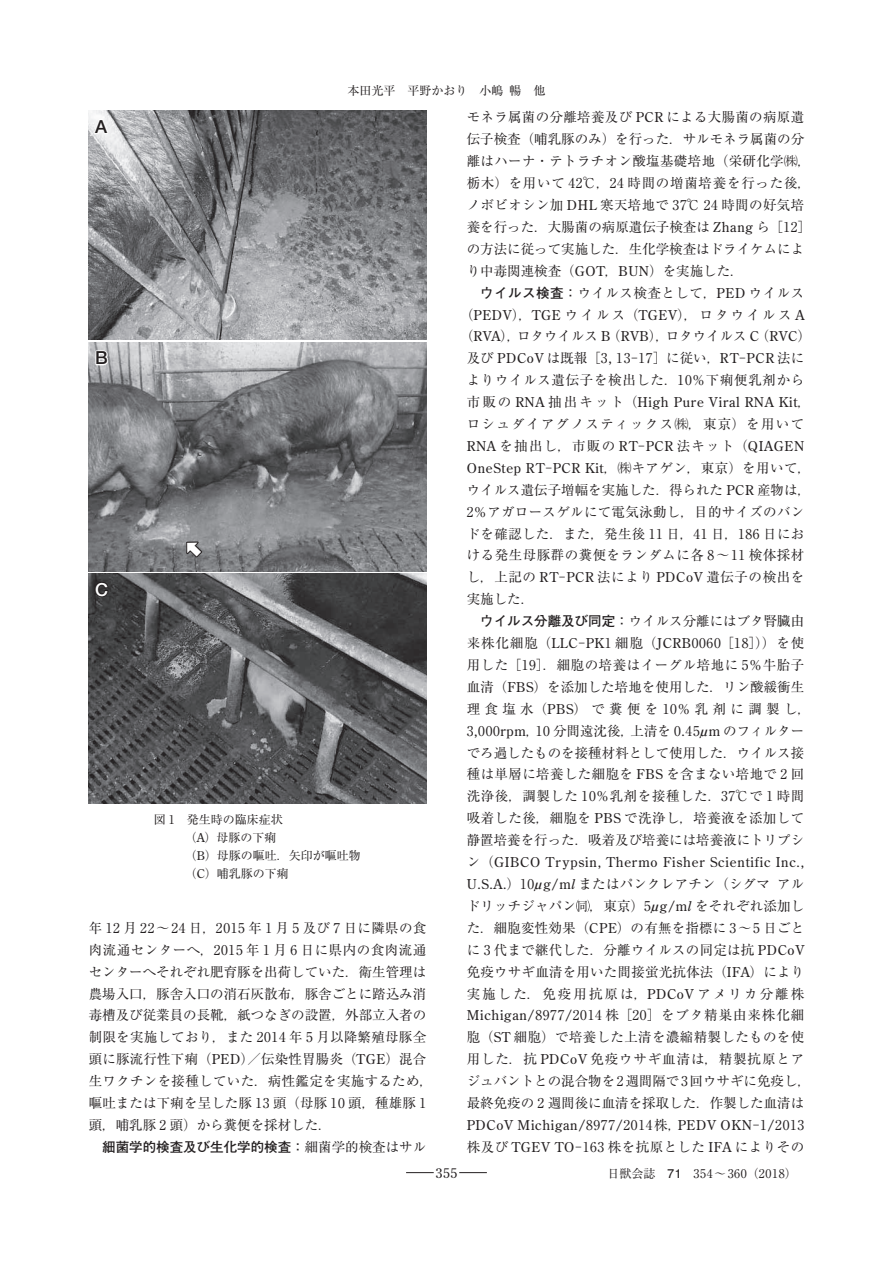
<style>
.page{position:relative;width:893px;height:1263px;background:#fff}
.page>*{position:absolute;margin:0;border:0;box-sizing:border-box;transform-origin:0 0}
.t1{font:500 18px "Helvetica Neue";color:#231f20}
.t2{font:500 18px "Helvetica Neue";color:#fff}
.t3{font:13.5px/21.9px "Ryumin Pr 6";letter-spacing:.025em;color:#231f20}
.t4{font:13.5px "Century Old Style";letter-spacing:.05em;color:#231f20}
.t5{font:13.5px "Ryumin Pr 6";color:#231f20}
.t6{font:13.5px "Ryumin Pr 6";letter-spacing:.165em;color:#231f20}
.t7{font:13.5px "Ryumin Pr 6";letter-spacing:.045em;color:#231f20}
.t8{font:700 13.5px "Futo Go B101 Pr 6";color:#231f20}
.t9{font:13.5px "Ryumin Pr 6";letter-spacing:.1em;color:#231f20}
.t10{font:12px/18px "Ryumin Pr 6";color:#231f20}
.t11{font:12px "Ryumin Pr 6";letter-spacing:.05em;color:#231f20}
.s1{font-family:"Century Old Style"}
.s2{font-family:"Ryumin Pr 6";font-weight:400}
.s3{font-family:"Futo Go B101 Pr 6";font-weight:700}
.s4{font-family:"Ryumin Pr 6"}
.s5{font-weight:700}
.s6{font-family:"Century Old Style";font-style:italic}
.s7{font-size:12.75px}
</style>
<div class="page">
<svg style="left:406px;top:1172px;width:28px;height:1px"></svg>
<svg style="left:459px;top:1172px;width:28px;height:1px"></svg>
<svg style="left:576px;top:899px;width:14px;height:13px"></svg>
<img style="left:89px;top:111px;width:337px;height:229px">
<svg style="left:92px;top:110px;width:18px;height:26px"></svg>
<img style="left:89px;top:574px;width:337px;height:229px">
<svg style="left:94px;top:580px;width:16px;height:18px"></svg>
<img style="left:89px;top:342px;width:337px;height:229px">
<svg style="left:94px;top:349px;width:15px;height:17px"></svg>
<svg style="left:182px;top:537px;width:22px;height:22px"></svg>
<p class="t10" style="left:347px;top:80px;width:199px">本田光平　平野かおり　小嶋暢　他</p>
<h1 class="t1" style="left:95px;top:116px;width:14px">A</h1>
<h1 class="t1" style="left:95px;top:347px;width:14px">B</h1>
<h1 class="t2" style="left:95px;top:579px;width:14px">C</h1>
<p class="t10" style="left:185px;top:809px;width:178px;text-indent:-31px">図 1　発生時の臨床症状<br>（<span class="s1">A</span>）母豚の下痢<br>（<span class="s1">B</span>）母豚の嘔吐．矢印が嘔吐物（<span class="s1">C</span>）哺乳豚の下痢</p>
<p class="t3" style="left:89px;top:916px;width:346px">年 12 月 22～24 日，2015 年 1 月 5 及び 7 日に隣県の食肉流通センターへ，2015 年 1 月 6 日に県内の食肉流通センターへそれぞれ肥育豚を出荷していた．衛生管理は農場入口，豚舎入口の消石灰散布，豚舎ごとに踏込み消毒槽及び従業員の長靴，紙つなぎの設置，外部立入者の制限を実施しており，また 2014 年 5 月以降繁殖母豚全頭に豚流行性下痢（<span class="s1">PED</span>）／伝染性胃腸炎（<span class="s1">TGE</span>）混合生ワクチンを接種していた．病性鑑定を実施するため，嘔吐または下痢を呈した豚 13 頭（母豚 10 頭，種雄豚 1頭，哺乳豚 2 頭）から糞便を採材した．</p>
<p class="t8" style="left:102px;top:1136px;width:326px">細菌学的検査及び生化学的検査：<span class="s2">細菌学的検査はサル</span></p>
<p class="t4" style="left:436px;top:1164px;width:23px">355</p>
<p class="t3" style="left:467px;top:106px;width:346px">モネラ属菌の分離培養及び <span class="s1">PCR</span> による大腸菌の病原遺伝子検査（哺乳豚のみ）を行った．サルモネラ属菌の分離はハーナ・テトラチオン酸塩基礎培地（栄研化学㈱，栃木）を用いて 42℃，24 時間の増菌培養を行った後，ノボビオシン加 <span class="s1">DHL</span> 寒天培地で 37℃ 24 時間の好気培養を行った．大腸菌の病原遺伝子検査は <span class="s1">Zhang</span> ら［12］の方法に従って実施した．生化学検査はドライケムにより中毒関連検査（<span class="s1">GOT</span>，<span class="s1">BUN</span>）を実施した．</p>
<p class="t3" style="left:480px;top:281px;width:325px"><span class="s3">ウイルス検査：</span>ウイルス検査として，<span class="s1">PED</span> ウイルス</p>
<p class="t6" style="left:460px;top:304px;width:346px">（<span class="s1">PEDV</span>），<span class="s1">TGE</span> ウイルス（<span class="s1">TGEV</span>），ロタウイルス <span class="s1">A</span></p>
<p class="t5" style="left:460px;top:326px;width:353px">（<span class="s1">RVA</span>），ロタウイルス <span class="s1">B</span>（<span class="s1">RVB</span>），ロタウイルス <span class="s1">C</span>（<span class="s1">RVC</span>）</p>
<p class="t5" style="left:467px;top:348px;width:339px">及び <span class="s1">PDCoV</span> は既報［3<span class="s1">,</span> 13-17］に従い，<span class="s1">RT</span>-<span class="s1">PCR</span> 法に</p>
<p class="t7" style="left:467px;top:370px;width:339px">よりウイルス遺伝子を検出した．10％下痢便乳剤から</p>
<p class="t4" style="left:467px;top:394px;width:346px"><span class="s4">市販の</span> RNA <span class="s4">抽出キット（</span>High Pure Viral RNA Kit<span class="s4">，</span></p>
<p class="t9" style="left:467px;top:413px;width:339px">ロシュダイアグノスティックス㈱，東京）を用いて</p>
<p class="t4" style="left:467px;top:437px;width:339px">RNA <span class="s4">を抽出し，市販の</span> RT<span class="s4">-</span>PCR <span class="s4">法キット（</span>QIAGEN</p>
<p class="t3" style="left:467px;top:456px;width:346px"><span class="s1">OneStep RT</span>-<span class="s1">PCR Kit</span>，㈱キアゲン，東京）を用いて，ウイルス遺伝子増幅を実施した．得られた <span class="s1">PCR</span> 産物は，<br>2％アガロースゲルにて電気泳動し，目的サイズのバンドを確認した．また，発生後 11 日，41 日，186 日における発生母豚群の糞便をランダムに各 8～11 検体採材し，上記の <span class="s1">RT</span>-<span class="s1">PCR</span> 法により <span class="s1">PDCoV</span> 遺伝子の検出を実施した．</p>
<p class="t3" style="left:467px;top:609px;width:346px;text-align:center"><span class="s3">ウイルス分離及び同定：</span>ウイルス分離にはブタ腎臓由<br>来株化細胞（<span class="s1">LLC</span>-<span class="s1">PK</span>1 細胞（<span class="s1">JCRB</span>0060［18］））を使用した［19］．細胞の培養はイーグル培地に 5％牛胎子血清（<span class="s1">FBS</span>）を添加した培地を使用した．リン酸緩衝生理食塩水（<span class="s1">PBS</span>）で糞便を10％乳剤に調製し，<br>3<span class="s1">,</span>000<span class="s1">rpm</span>，10 分間遠沈後，上清を 0<span class="s1">.</span>45<span class="s5">µ</span><span class="s1">m</span> のフィルターでろ過したものを接種材料として使用した．ウイルス接種は単層に培養した細胞を <span class="s1">FBS</span> を含まない培地で 2 回洗浄後，調製した 10％乳剤を接種した．37℃で 1 時間吸着した後，細胞を <span class="s1">PBS</span> で洗浄し，培養液を添加して静置培養を行った．吸着及び培養には培養液にトリプシ</p>
<p class="t4" style="left:467px;top:853px;width:339px"><span class="s4">ン（</span>GIBCO Trypsin, Thermo Fisher Scientific Inc.,</p>
<p class="t3" style="left:467px;top:872px;width:346px"><span class="s1">U.S.A.</span>）10<span class="s5">µ</span><span class="s1">g/m</span><span class="s6">l</span> またはパンクレアチン（シグマアルドリッチジャパン<span class="s7">同</span>，東京）5<span class="s5">µ</span><span class="s1">g/m</span><span class="s6">l</span> をそれぞれ添加した．細胞変性効果（<span class="s1">CPE</span>）の有無を指標に 3～ 5 日ごとに 3 代まで継代した．分離ウイルスの同定は抗 <span class="s1">PDCoV</span>免疫ウサギ血清を用いた間接蛍光抗体法（<span class="s1">IFA</span>）により実施した．免疫用抗原は，<span class="s1">PDCoV</span> アメリカ分離株<br><span class="s1">Michigan/</span>8977<span class="s1">/</span>2014 株［20］をブタ精巣由来株化細胞（<span class="s1">ST</span> 細胞）で培養した上清を濃縮精製したものを使用した．抗 <span class="s1">PDCoV</span> 免疫ウサギ血清は，精製抗原とアジュバントとの混合物を 2週間隔で 3回ウサギに免疫し，最終免疫の 2 週間後に血清を採取した．作製した血清は</p>
<p class="t4" style="left:467px;top:1116px;width:339px">PDCoV Michigan/<span class="s4">8977</span>/<span class="s4">2014株，</span>PEDV OKN<span class="s4">-1</span>/<span class="s4">2013</span></p>
<p class="t3" style="left:467px;top:1135px;width:339px">株及び <span class="s1">TGEV TO</span>-163 株を抗原とした <span class="s1">IFA</span> によりその</p>
<p class="t11" style="left:608px;top:1164px;width:191px">日獣会誌　<span class="s3">71</span>　354～360（2018）</p>
</div>
